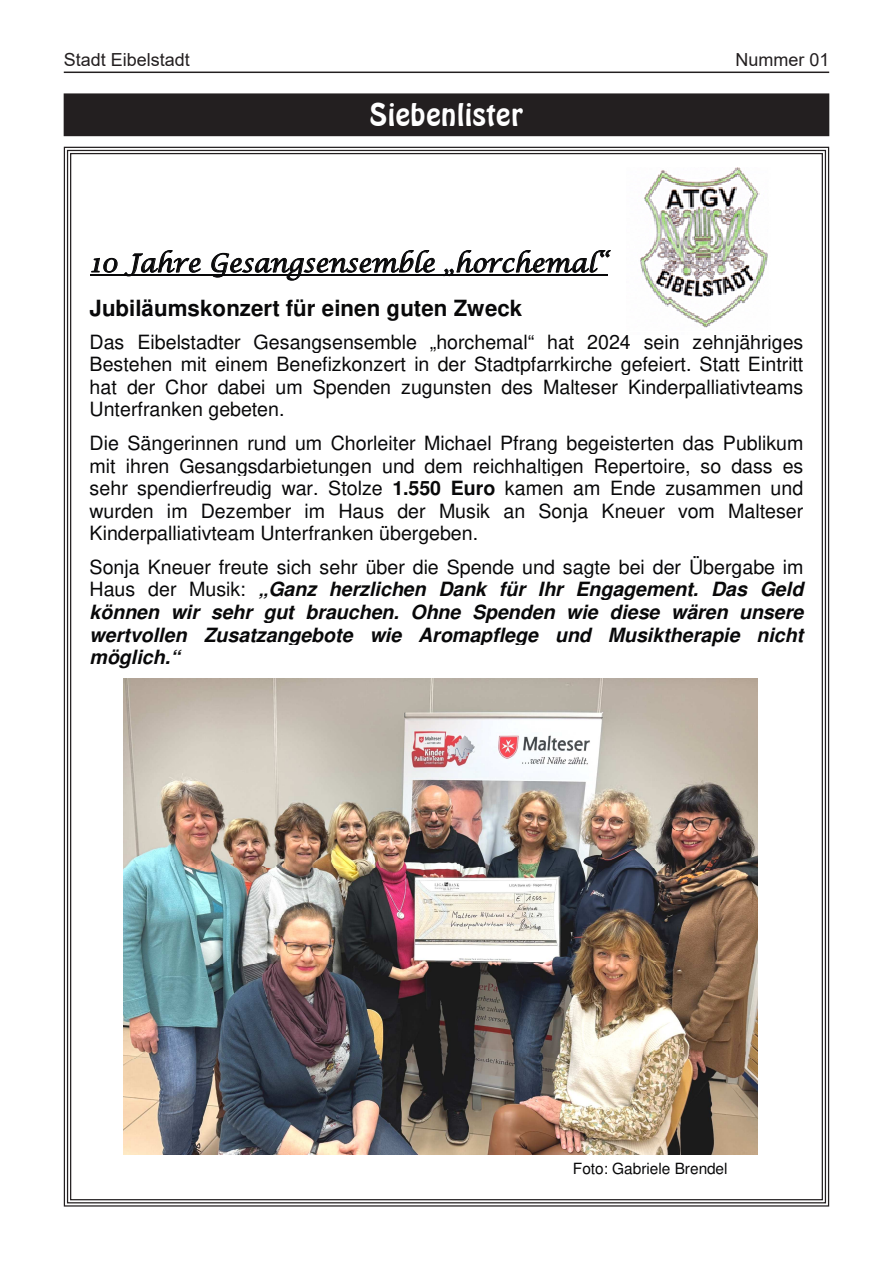
<style>
.page{position:relative;width:893px;height:1263px;background:#fff}
.page>*{position:absolute;margin:0;border:0;box-sizing:border-box;transform-origin:0 0}
.t1{font:30px "Hobo BT";color:#fff}
.t2{font:25.2px "Lucida Calligraphy";color:#080809}
.t3{font:700 22.35px "Helvetica";color:#080809}
.t4{font:19.65px/22.5px "Helvetica";color:#080809;text-align:justify}
.t5{font:italic 700 19.65px/22.5px "Helvetica";color:#080809;text-align:justify}
.t6{font:18px "Arial";color:#231f20}
.t7{font:15.45px "Helvetica";color:#080809}
.s1{font-weight:700}
.s2{font-weight:400;font-style:normal}
</style>
<div class="page">
<hr style="left:64px;top:72px;width:765px;height:1px;background:#231f20">
<div style="left:64px;top:94px;width:765px;height:42px;background:#231f20"></div>
<img style="left:63px;top:146px;width:767px;height:1061px">
<p class="t6" style="left:64px;top:48px;width:128px">Stadt Eibelstadt</p>
<p class="t6" style="left:735px;top:48px;width:96px">Nummer 01</p>
<h1 class="t1" style="left:370px;top:97px;width:155px">Siebenlister</h1>
<p class="t2" style="left:90px;top:248px;width:519px">10 Jahre Gesangsensemble „horchemal“</p>
<p class="t3" style="left:90px;top:299px;width:434px">Jubiläumskonzert für einen guten Zweck</p>
<p class="t4" style="left:90px;top:331px;width:715px">Das Eibelstadter Gesangsensemble „horchemal“ hat 2024 sein zehnjähriges Bestehen mit einem Benefizkonzert in der Stadtpfarrkirche gefeiert. Statt Eintritt hat der Chor dabei um Spenden zugunsten des Malteser Kinderpalliativteams Unterfranken gebeten.</p>
<p class="t4" style="left:90px;top:432px;width:715px">Die Sängerinnen rund um Chorleiter Michael Pfrang begeisterten das Publikum mit ihren Gesangsdarbietungen und dem reichhaltigen Repertoire, so dass es sehr spendierfreudig war. Stolze <span class="s1">1.550 Euro</span> kamen am Ende zusammen und wurden im Dezember im Haus der Musik an Sonja Kneuer vom Malteser Kinderpalliativteam Unterfranken übergeben.</p>
<p class="t5" style="left:90px;top:557px;width:715px"><span class="s2">Sonja Kneuer freute sich sehr über die Spende und sagte bei der Übergabe im Haus der Musik:</span> „Ganz herzlichen Dank für Ihr Engagement. Das Geld können wir sehr gut brauchen. Ohne Spenden wie diese wären unsere wertvollen Zusatzangebote wie Aromapflege und Musiktherapie nicht möglich.“</p>
<p class="t7" style="left:573px;top:1159px;width:156px">Foto: Gabriele Brendel</p>
</div>
